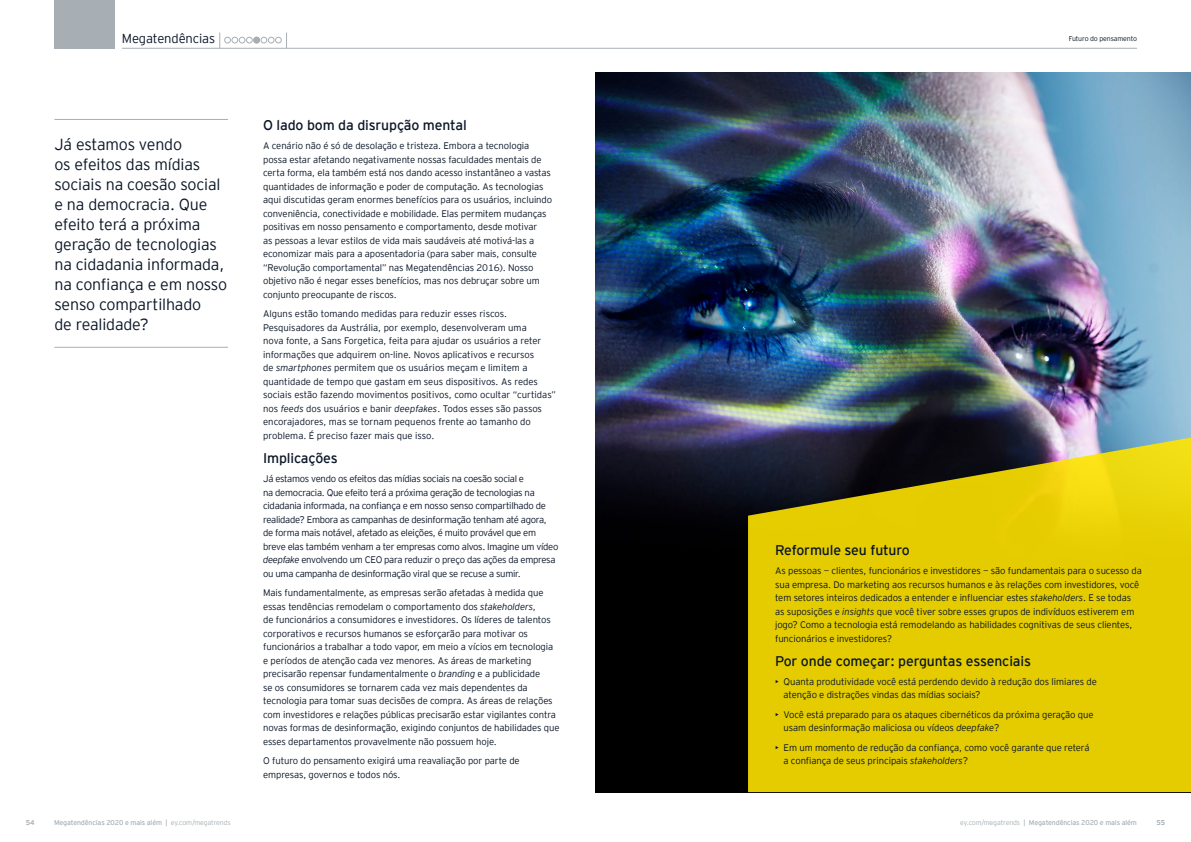
<style>
.page{position:relative;width:1191px;height:842px;background:#fff}
.page>*{position:absolute;margin:0;border:0;box-sizing:border-box;transform-origin:0 0}
.t1{font:300 16px/20px "EY Interstate";letter-spacing:-.01em;color:#0a1627}
.t2{font:14px "EY Interstate";letter-spacing:-.01em;color:#0a1627}
.t3{font:300 13px "EY Interstate";letter-spacing:-.01em;color:#0a1627}
.t4{font:300 9.5px/13.5px "EY Interstate";letter-spacing:-.01em;color:#0a1627}
.t5{font:300 9.5px/13.5px "EY Interstate";letter-spacing:-.03em;color:#0a1627}
.t6{font:7px "EY Interstate";letter-spacing:-.02em;color:#a7afb5}
.t7{font:300 7px "EY Interstate";letter-spacing:-.02em;color:#0a1627}
.t8{font:700 7px "EY Interstate";color:#a7afb5}
.s1{font-style:italic}
.s2{font-weight:300}
</style>
<div class="page">
<img style="left:595px;top:72px;width:596px;height:720px">
<svg style="left:748px;top:436px;width:443px;height:356px;background:#cfba07"></svg>
<div style="left:54px;top:0;width:60px;height:48px;background:#a7afb5"></div>
<hr style="left:122px;top:48px;width:1015px;height:1px;background:#a7afb5">
<div style="left:224px;top:37px;width:7px;height:6px;border:1px solid #a7afb5;border-radius:50%"></div>
<svg style="left:219px;top:33px;width:1px;height:15px"></svg>
<svg style="left:232px;top:33px;width:55px;height:15px"></svg>
<hr style="left:54px;top:119px;width:174px;height:1px;background:#a7afb5">
<hr style="left:54px;top:347px;width:174px;height:1px;background:#a7afb5">
<h3 class="t3" style="left:122px;top:29px;width:95px">Megatendências</h3>
<p class="t7" style="left:1068px;top:33px;width:70px">Futuro do pensamento</p>
<h1 class="t1" style="left:54px;top:133px;width:174px">Já estamos vendo<br>os efeitos das mídias sociais na coesão social e na democracia. Que efeito terá a próxima geração de tecnologias na cidadania informada, na confiança e em nosso senso compartilhado<br>de realidade?</h1>
<h2 class="t2" style="left:263px;top:115px;width:205px">O lado bom da disrupção mental</h2>
<p class="t4" style="left:263px;top:139px;width:290px">A cenário não é só de desolação e tristeza. Embora a tecnologia possa estar afetando negativamente nossas faculdades mentais de certa forma, ela também está nos dando acesso instantâneo a vastas quantidades de informação e poder de computação. As tecnologias aqui discutidas geram enormes benefícios para os usuários, incluindo conveniência, conectividade e mobilidade. Elas permitem mudanças positivas em nosso pensamento e comportamento, desde motivar<br>as pessoas a levar estilos de vida mais saudáveis até motivá-las a economizar mais para a aposentadoria (para saber mais, consulte “Revolução comportamental” nas Megatendências 2016). Nosso objetivo não é negar esses benefícios, mas nos debruçar sobre um conjunto preocupante de riscos.</p>
<p class="t4" style="left:263px;top:307px;width:294px">Alguns estão tomando medidas para reduzir esses riscos.<br>Pesquisadores da Austrália, por exemplo, desenvolveram uma<br>nova fonte, a Sans Forgetica, feita para ajudar os usuários a reter informações que adquirem on-line. Novos aplicativos e recursos<br>de <span class="s1">smartphones</span> permitem que os usuários meçam e limitem a quantidade de tempo que gastam em seus dispositivos. As redes sociais estão fazendo movimentos positivos, como ocultar “curtidas” nos <span class="s1">feeds</span> dos usuários e banir <span class="s1">deepfakes</span>. Todos esses são passos encorajadores, mas se tornam pequenos frente ao tamanho do problema. É preciso fazer mais que isso.</p>
<h2 class="t2" style="left:263px;top:448px;width:76px">Implicações</h2>
<p class="t5" style="left:263px;top:471px;width:297px">Já estamos vendo os efeitos das mídias sociais na coesão social e<br>na democracia. Que efeito terá a próxima geração de tecnologias na cidadania informada, na confiança e em nosso senso compartilhado de realidade? Embora as campanhas de desinformação tenham até agora, de forma mais notável, afetado as eleições, é muito provável que em breve elas também venham a ter empresas como alvos. Imagine um vídeo <span class="s1">deepfake</span> envolvendo um CEO para reduzir o preço das ações da empresa ou uma campanha de desinformação viral que se recuse a sumir.</p>
<p class="t4" style="left:263px;top:585px;width:298px">Mais fundamentalmente, as empresas serão afetadas à medida que essas tendências remodelam o comportamento dos <span class="s1">stakeholders</span>,<br>de funcionários a consumidores e investidores. Os líderes de talentos corporativos e recursos humanos se esforçarão para motivar os funcionários a trabalhar a todo vapor, em meio a vícios em tecnologia e períodos de atenção cada vez menores. As áreas de marketing precisarão repensar fundamentalmente o <span class="s1">branding</span> e a publicidade<br>se os consumidores se tornarem cada vez mais dependentes da tecnologia para tomar suas decisões de compra. As áreas de relações com investidores e relações públicas precisarão estar vigilantes contra novas formas de desinformação, exigindo conjuntos de habilidades que esses departamentos provavelmente não possuem hoje.</p>
<p class="t4" style="left:263px;top:753px;width:258px">O futuro do pensamento exigirá uma reavaliação por parte de empresas, governos e todos nós.</p>
<h2 class="t2" style="left:775px;top:540px;width:136px">Reformule seu futuro</h2>
<p class="t4" style="left:775px;top:564px;width:368px">As pessoas − clientes, funcionários e investidores − são fundamentais para o sucesso da sua empresa. Do marketing aos recursos humanos e às relações com investidores, você tem setores inteiros dedicados a entender e influenciar estes <span class="s1">stakeholders</span>. E se todas as suposições e <span class="s1">insights</span> que você tiver sobre esses grupos de indivíduos estiverem em jogo? Como a tecnologia está remodelando as habilidades cognitivas de seus clientes, funcionários e investidores?</p>
<h2 class="t2" style="left:775px;top:651px;width:257px">Por onde começar: perguntas essenciais</h2>
<p class="t4" style="left:783px;top:674px;width:315px;text-indent:-9px">• Quanta produtividade você está perdendo devido à redução dos limiares de atenção e distrações vindas das mídias sociais?</p>
<p class="t4" style="left:783px;top:707px;width:311px;text-indent:-9px">• Você está preparado para os ataques cibernéticos da próxima geração que usam desinformação maliciosa ou vídeos <span class="s1">deepfake</span>?</p>
<p class="t4" style="left:783px;top:740px;width:307px;text-indent:-9px">• Em um momento de redução da confiança, como você garante que reterá a confiança de seus principais <span class="s1">stakeholders</span>?</p>
<p class="t8" style="left:26px;top:817px;width:10px">54</p>
<p class="t6" style="left:54px;top:817px;width:178px">Megatendências 2020 e mais além | <span class="s2">ey.com/megatrends</span></p>
<p class="t6" style="left:960px;top:817px;width:178px"><span class="s2">ey.com/megatrends</span> | Megatendências 2020 e mais além</p>
<p class="t8" style="left:1156px;top:817px;width:10px">55</p>
</div>
